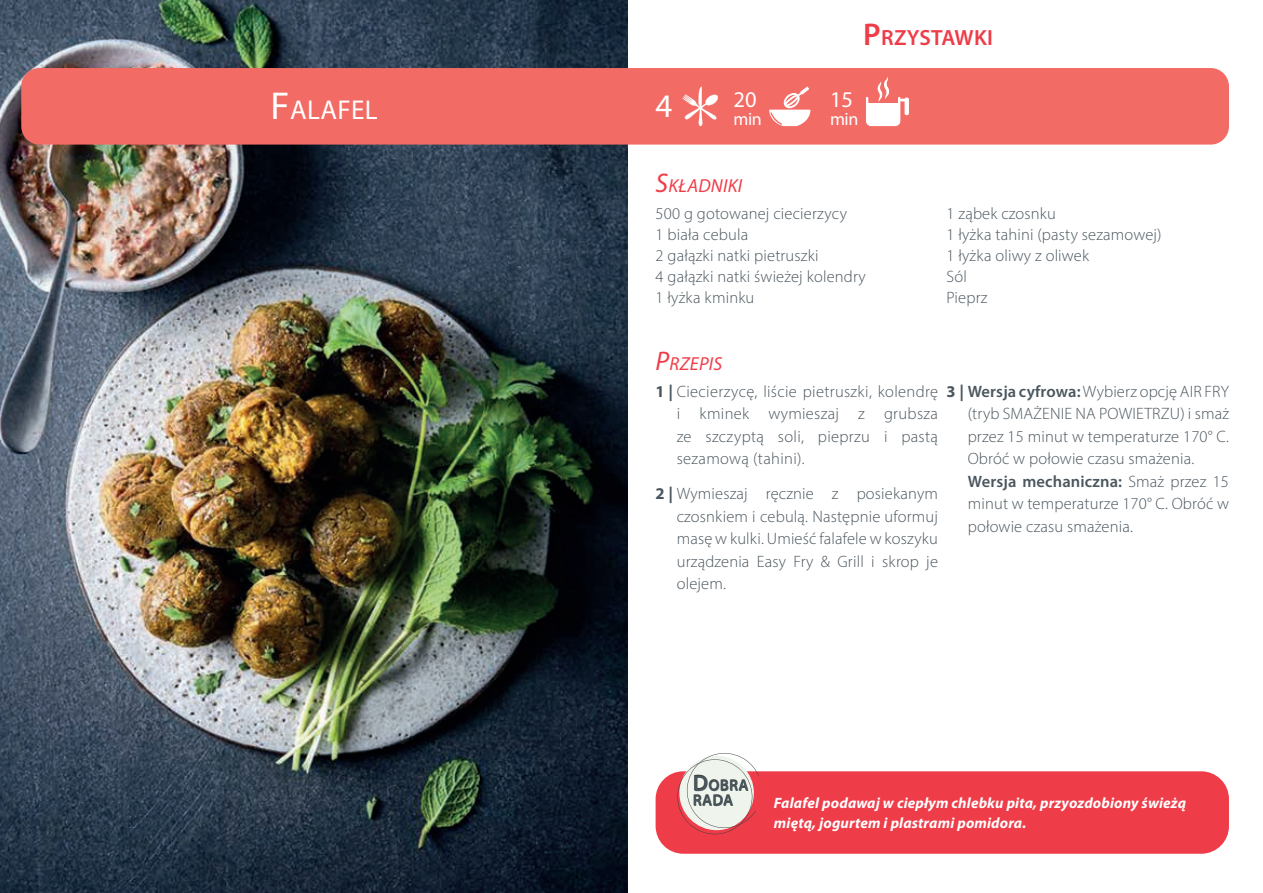
<style>
.page{position:relative;width:1263px;height:893px;background:#fff}
.page>*{position:absolute;margin:0;border:0;box-sizing:border-box;transform-origin:0 0}
.t1{font:33px "Myriad Pro";color:#fff}
.t2{font:27.3px "Myriad Pro";letter-spacing:.015em;color:#fff}
.t3{font:22.5px "Myriad Pro";color:#fff}
.t4{font:600 22.05px "Myriad Pro";letter-spacing:.015em;color:#ee3d49}
.t5{font:italic 18.9px "Myriad Pro";letter-spacing:.015em;color:#ee3d49}
.t6{font:18px "Myriad Pro";letter-spacing:-.025em;color:#fff}
.t7{font:300 16.5px/22.5px "Myriad Pro";letter-spacing:.01em;color:#4a565e}
.t8{font:600 15.75px/15px "Myriad Pro";letter-spacing:.015em;color:#4a585e}
.t9{font:italic 700 15px/19.5px "Myriad Pro";letter-spacing:.01em;color:#fff}
.s1{font-size:39px}
.s2{font-size:27px}
.s3{font-size:31.5px}
.s4{font-weight:700}
.s5{font-weight:600}
.s6{font-size:22.5px}
</style>
<div class="page">
<img style="left:0;top:0;width:627px;height:893px">
<div style="left:21px;top:68px;width:1208px;height:77px;background:#f26b64;border-radius:18px"></div>
<div style="left:656px;top:771px;width:573px;height:83px;background:#ee3d49;border-radius:28px"></div>
<svg style="left:682px;top:87px;width:36px;height:39px"></svg>
<svg style="left:769px;top:86px;width:41px;height:40px"></svg>
<div style="left:904px;top:98px;width:5px;height:17px;background:#fff;border-radius:2px"></div>
<svg style="left:866px;top:77px;width:39px;height:49px"></svg>
<svg style="left:677px;top:753px;width:82px;height:81px"></svg>
<h2 class="t2" style="left:271px;top:93px;width:109px"><span class="s1">F</span>ALAFEL</h2>
<h1 class="t1" style="left:656px;top:86px;width:18px">4</h1>
<h3 class="t3" style="left:733px;top:86px;width:25px">20</h3>
<p class="t6" style="left:733px;top:108px;width:30px">min</p>
<p class="t5" style="left:656px;top:174px;width:88px"><span class="s2">S</span>KŁADNIKI</p>
<h3 class="t4" style="left:863px;top:23px;width:131px"><span class="s3">P</span>RZYSTAWKI</h3>
<h3 class="t3" style="left:830px;top:86px;width:25px">15</h3>
<p class="t6" style="left:830px;top:108px;width:30px">min</p>
<p class="t7" style="left:656px;top:203px;width:212px;line-height:21px">500 g gotowanej ciecierzycy<br>1 biała cebula<br>2 gałązki natki pietruszki<br>4 gałązki natki świeżej kolendry<br>1 łyżka kminku</p>
<p class="t7" style="left:946px;top:203px;width:217px;line-height:21px">1 ząbek czosnku<br>1 łyżka tahini (pasty sezamowej)<br>1 łyżka oliwy z oliwek<br>Sól<br>Pieprz</p>
<p class="t5" style="left:656px;top:352px;width:68px"><span class="s2">P</span>RZEPIS</p>
<p class="t7" style="left:677px;top:380px;width:263px;text-align:justify;text-indent:-21px"><span class="s4">1 |</span> Ciecierzycę, liście pietruszki, kolendrę i kminek wymieszaj z grubsza ze szczyptą soli, pieprzu i pastą sezamową (tahini).</p>
<p class="t7" style="left:677px;top:482px;width:263px;text-align:justify;text-indent:-21px"><span class="s4">2 |</span> Wymieszaj ręcznie z posiekanym czosnkiem i cebulą. Następnie uformuj masę w kulki. Umieść falafele w koszyku urządzenia Easy Fry &amp; Grill i skrop je olejem.</p>
<p class="t7" style="left:968px;top:380px;width:263px;text-indent:-21px"><span class="s4">3 |</span> <span class="s5">Wersja cyfrowa:</span> Wybierz opcję AIR FRY (tryb SMAŻENIE NA POWIETRZU) i smaż przez 15 minut w temperaturze 170° C.<br>Obróć w połowie czasu smażenia.<br><span class="s5">Wersja mechaniczna:</span> Smaż przez 15 minut w temperaturze 170° C. Obróć w połowie czasu smażenia.</p>
<p class="t8" style="left:693px;top:778px;width:57px"><span class="s6">D</span>OBRA<br>RADA</p>
<p class="t9" style="left:774px;top:793px;width:414px">Falafel podawaj w ciepłym chlebku pita, przyozdobiony świeżą miętą, jogurtem i plastrami pomidora.</p>
</div>
